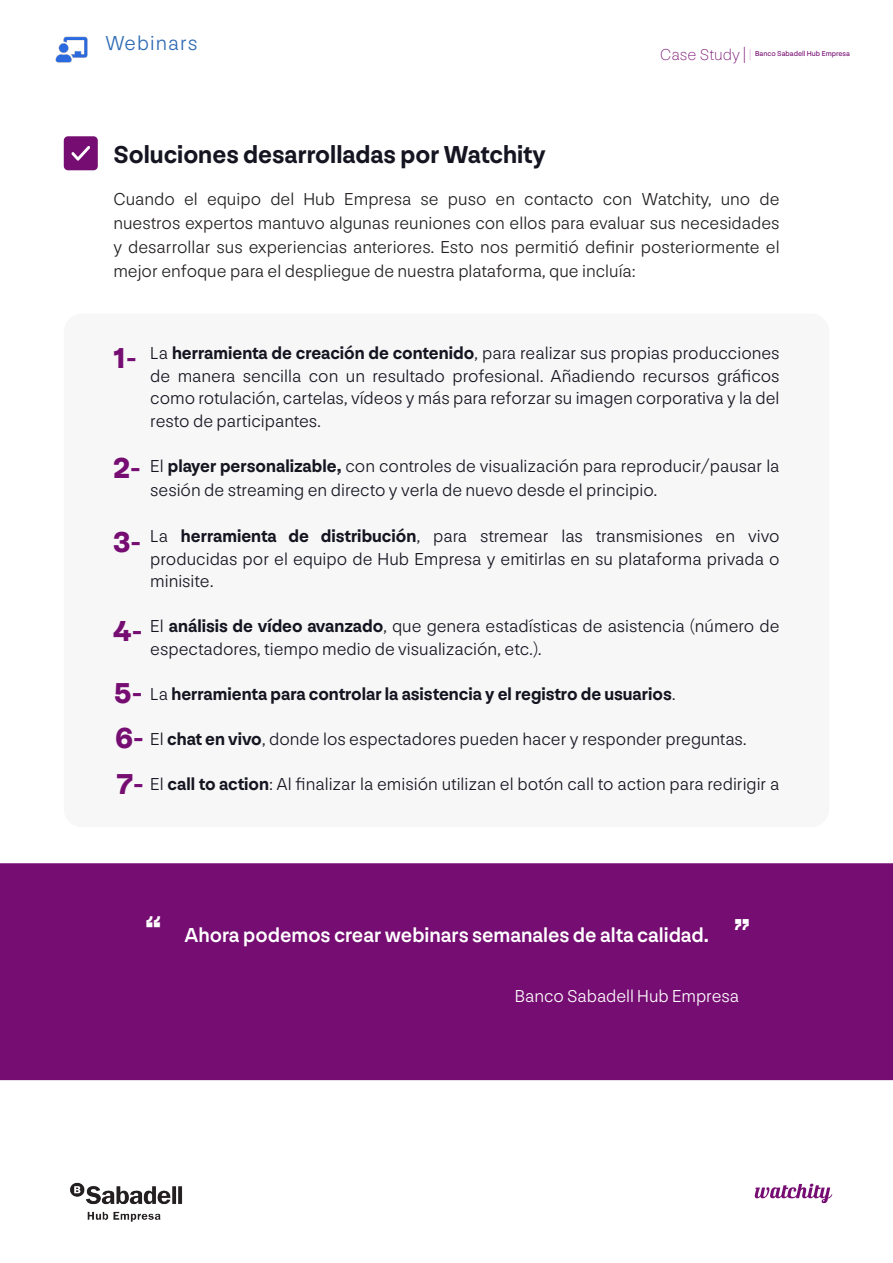
<style>
.page{position:relative;width:893px;height:1263px;background:#fff}
.page>*{position:absolute;margin:0;border:0;box-sizing:border-box;transform-origin:0 0}
.cometes-quote{font:700 36px "NN Forever Grotesk STD";color:#fff}
.num-destacat-llistat{font:900 30px "NN Forever Grotesk STD";color:#760d72}
.Subtítuo-1{font:700 25.5px "NN Forever Grotesk STD";color:#151521}
.quote{font:500 21px "NN Forever Grotesk STD";color:#fff}
.Formato-documento{font:300 21px "NN Forever Grotesk STD";letter-spacing:.05em;color:#2e6bb4}
.bullet-points{font:300 18px/22.5px "NN Forever Grotesk STD";color:#151521;text-align:justify}
.texto-parrafo{font:300 18px/24px "NN Forever Grotesk STD";color:#231f20;text-align:justify}
.bullet-points-2{font:700 18px "NN Forever Grotesk STD";color:#151521}
.posición-autor-quote{font:300 18px "NN Forever Grotesk STD";color:#fff}
.t1{font:500 16.5px "NN Forever Grotesk STD";color:#760d72}
.Subtítuo-1-2{font:7.5px "NN Forever Grotesk STD";color:#760d72}
.s1{font-weight:100}
.s2{font-weight:700}
.s3{font-weight:300}
</style>
<div class="page">
<svg style="left:755px;top:1183px;width:77px;height:20px"></svg>
<div style="left:64px;top:314px;width:765px;height:513px;background:#f7f7f7;border-radius:18px"></div>
<div style="left:0;top:863px;width:893px;height:217px;background:#760d72"></div>
<div style="left:64px;top:136px;width:34px;height:34px;background:#760d72;border-radius:4px"></div>
<svg style="left:71px;top:146px;width:19px;height:15px"></svg>
<img style="left:63px;top:1161px;width:126px;height:61px">
<img style="left:55px;top:31px;width:62px;height:46px">
<p class="Formato-documento" style="left:105px;top:31px;width:94px">Webinars</p>
<p class="Formato-documento" style="left:105px;top:32px;width:99px">Marketing</p>
<p class="Subtítuo-1" style="left:113px;top:139px;width:434px">Soluciones desarrolladas por Watchity</p>
<p class="t1" style="left:660px;top:44px;width:178px"><span class="s1">Case Study |</span> L’Oreal París</p>
<p class="Subtítuo-1-2" style="left:755px;top:49px;width:96px">Banco Sabadell Hub Empresa</p>
<p class="texto-parrafo" style="left:113px;top:187px;width:668px">Cuando el equipo del Hub Empresa se puso en contacto con Watchity, uno de nuestros expertos mantuvo algunas reuniones con ellos para evaluar sus necesidades y desarrollar sus experiencias anteriores. Esto nos permitió definir posteriormente el mejor enfoque para el despliegue de nuestra plataforma, que incluía:</p>
<p class="num-destacat-llistat" style="left:113px;top:339px;width:25px">1-</p>
<p class="num-destacat-llistat" style="left:113px;top:449px;width:29px">2-</p>
<p class="num-destacat-llistat" style="left:113px;top:523px;width:30px">3-</p>
<p class="num-destacat-llistat" style="left:113px;top:612px;width:31px">4-</p>
<p class="num-destacat-llistat" style="left:114px;top:674px;width:30px">5-</p>
<p class="num-destacat-llistat" style="left:115px;top:719px;width:30px">6-</p>
<p class="num-destacat-llistat" style="left:117px;top:765px;width:28px">7-</p>
<p class="bullet-points" style="left:150px;top:342px;width:631px">La <span class="s2">herramienta de creación de contenido</span>, para realizar sus propias producciones de manera sencilla con un resultado profesional. Añadiendo recursos gráficos como rotulación, cartelas, vídeos y más para reforzar su imagen corporativa y la del resto de participantes.</p>
<p class="bullet-points" style="left:150px;top:453px;width:631px;line-height:24px">El <span class="s2">player personalizable,</span> con controles de visualización para reproducir/pausar la sesión de streaming en directo y verla de nuevo desde el principio.</p>
<p class="bullet-points" style="left:150px;top:525px;width:631px">La <span class="s2">herramienta de distribución</span>, para stremear las transmisiones en vivo producidas por el equipo de Hub Empresa y emitirlas en su plataforma privada o minisite.</p>
<p class="bullet-points" style="left:150px;top:615px;width:631px">El <span class="s2">análisis de vídeo avanzado</span>, que genera estadísticas de asistencia (número de espectadores, tiempo medio de visualización, etc.).</p>
<p class="bullet-points-2" style="left:150px;top:682px;width:527px"><span class="s3">La</span> herramienta para controlar la asistencia y el registro de usuarios<span class="s3">.</span></p>
<p class="bullet-points" style="left:150px;top:727px;width:598px">El <span class="s2">chat en vivo</span>, donde los espectadores pueden hacer y responder preguntas.</p>
<p class="bullet-points" style="left:150px;top:772px;width:631px">El <span class="s2">call to action</span>: Al finalizar la emisión utilizan el botón call to action para redirigir a</p>
<p class="cometes-quote" style="left:145px;top:907px;width:19px">“</p>
<p class="quote" style="left:185px;top:922px;width:526px">Ahora podemos crear webinars semanales de alta calidad.</p>
<p class="cometes-quote" style="left:733px;top:909px;width:19px">”</p>
<p class="posición-autor-quote" style="left:515px;top:986px;width:226px">Banco Sabadell Hub Empresa</p>
</div>
